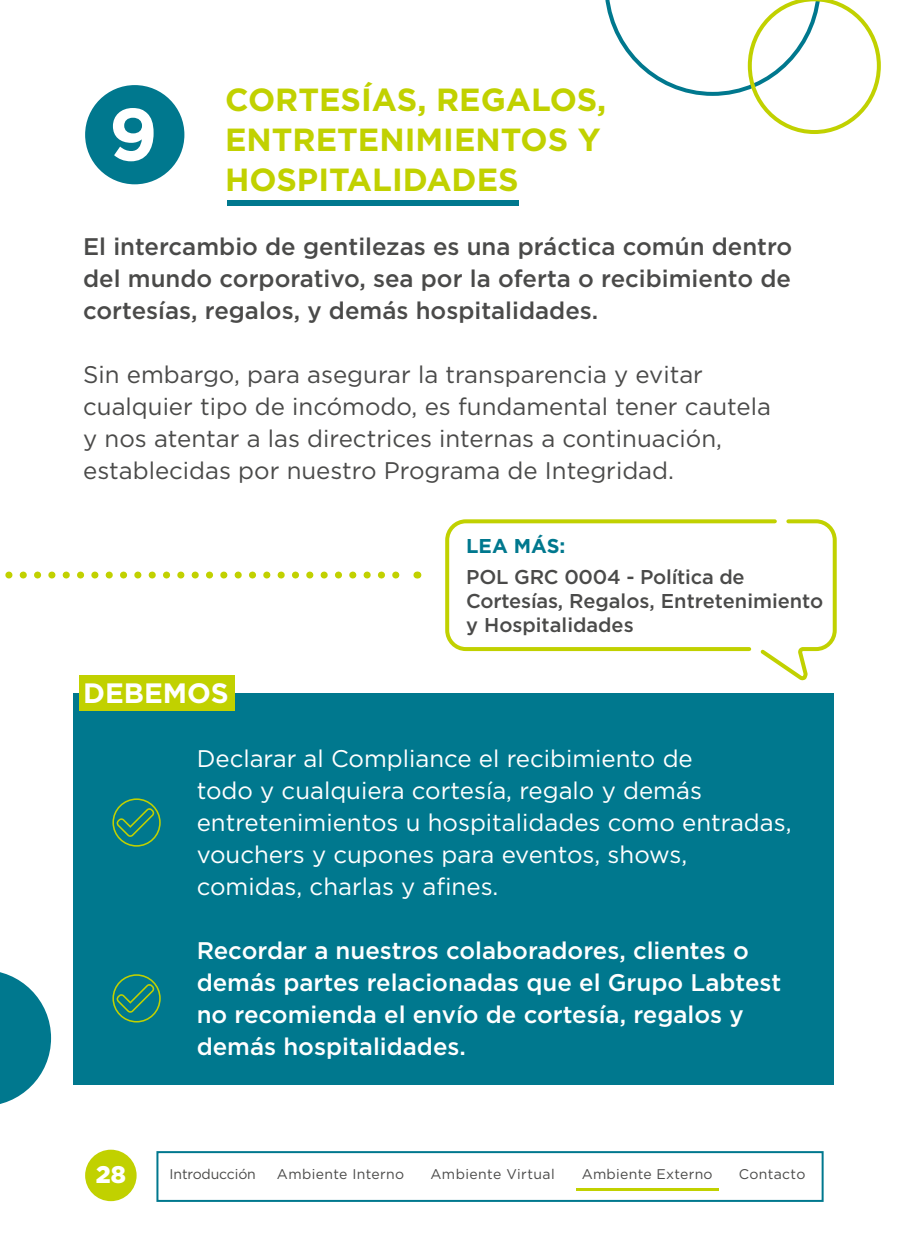
<style>
.page{position:relative;width:908px;height:1248px;background:#fff}
.page>*{position:absolute;margin:0;border:0;box-sizing:border-box;transform-origin:0 0}
.t1{font:700 73.6px "Gotham";color:#fff}
.t2{font:700 32px/40px "Gotham";color:#c1d100}
.t3{font:700 28px "Gotham";color:#fff}
.t4{font:24px/32px "Gotham";color:#4a4a49}
.t5{font:24px/32px "Gotham";color:#fff}
.t6{font:500 24px/32px "Gotham";color:#fff}
.t7{font:500 24px/32px "Gotham";color:#4a4a49;text-align:justify}
.t8{font:900 24px "Gotham";color:#fff}
.t9{font:500 20px/24px "Gotham";color:#4a4a49}
.t10{font:700 20px "Gotham";color:#00788e}
.t11{font:14px "Gotham";letter-spacing:.02em;color:#4a4a49}
.t12{font:14px "Gotham";letter-spacing:-.01em;color:#4a4a49}
</style>
<div class="page">
<div style="left:85px;top:1149px;width:51px;height:51px;background:#c1d100;border-radius:50%"></div>
<div style="left:156px;top:1150px;width:667px;height:51px;background:#fff;border:2px solid #00788e"></div>
<hr style="left:576px;top:1187px;width:142px;height:3px;background:#c1d100">
<div style="left:74px;top:693px;width:759px;height:391px;background:#00788e"></div>
<div style="left:79px;top:675px;width:156px;height:35px;background:#c1d100"></div>
<div style="left:227px;top:200px;width:291px;height:5px;background:#00788e"></div>
<div style="left:85px;top:85px;width:99px;height:99px;background:#00788e;border-radius:50%"></div>
<svg style="left:0;top:972px;width:51px;height:132px"></svg>
<svg style="left:5px;top:571px;width:395px;height:7px"></svg>
<svg style="left:112px;top:798px;width:49px;height:48px"></svg>
<svg style="left:112px;top:974px;width:49px;height:48px"></svg>
<svg style="left:605px;top:0;width:275px;height:134px"></svg>
<svg style="left:445px;top:519px;width:392px;height:162px"></svg>
<h1 class="t1" style="left:109px;top:85px;width:50px">9</h1>
<h2 class="t2" style="left:225px;top:79px;width:383px">CORTESÍAS, REGALOS,<br>ENTRETENIMIENTOS Y<br>HOSPITALIDADES</h2>
<p class="t7" style="left:83px;top:230px;width:710px">El intercambio de gentilezas es una práctica común dentro del mundo corporativo, sea por la oferta o recibimiento de cortesías, regalos, y demás hospitalidades.</p>
<p class="t4" style="left:83px;top:358px;width:689px">Sin embargo, para asegurar la transparencia y evitar cualquier tipo de incómodo, es fundamental tener cautela y nos atentar a las directrices internas a continuación, establecidas por nuestro Programa de Integridad.</p>
<p class="t3" style="left:83px;top:674px;width:147px">DEBEMOS</p>
<p class="t10" style="left:466px;top:532px;width:101px">LEA MÁS:</p>
<p class="t9" style="left:466px;top:564px;width:358px">POL GRC 0004 - Política de<br>Cortesías, Regalos, Entretenimiento y Hospitalidades</p>
<p class="t5" style="left:196px;top:742px;width:596px">Declarar al Compliance el recibimiento de<br>todo y cualquiera cortesía, regalo y demás entretenimientos u hospitalidades como entradas, vouchers y cupones para eventos, shows, comidas, charlas y afines.</p>
<p class="t6" style="left:196px;top:934px;width:585px">Recordar a nuestros colaboradores, clientes o demás partes relacionadas que el Grupo Labtest no recomienda el envío de cortesía, regalos y demás hospitalidades.</p>
<p class="t8" style="left:96px;top:1157px;width:32px">28</p>
<p class="t12" style="left:169px;top:1165px;width:88px">Introducción</p>
<p class="t11" style="left:277px;top:1165px;width:129px">Ambiente Interno</p>
<p class="t11" style="left:430px;top:1165px;width:126px">Ambiente Virtual</p>
<p class="t11" style="left:581px;top:1165px;width:132px">Ambiente Externo</p>
<p class="t11" style="left:738px;top:1165px;width:68px">Contacto</p>
</div>
